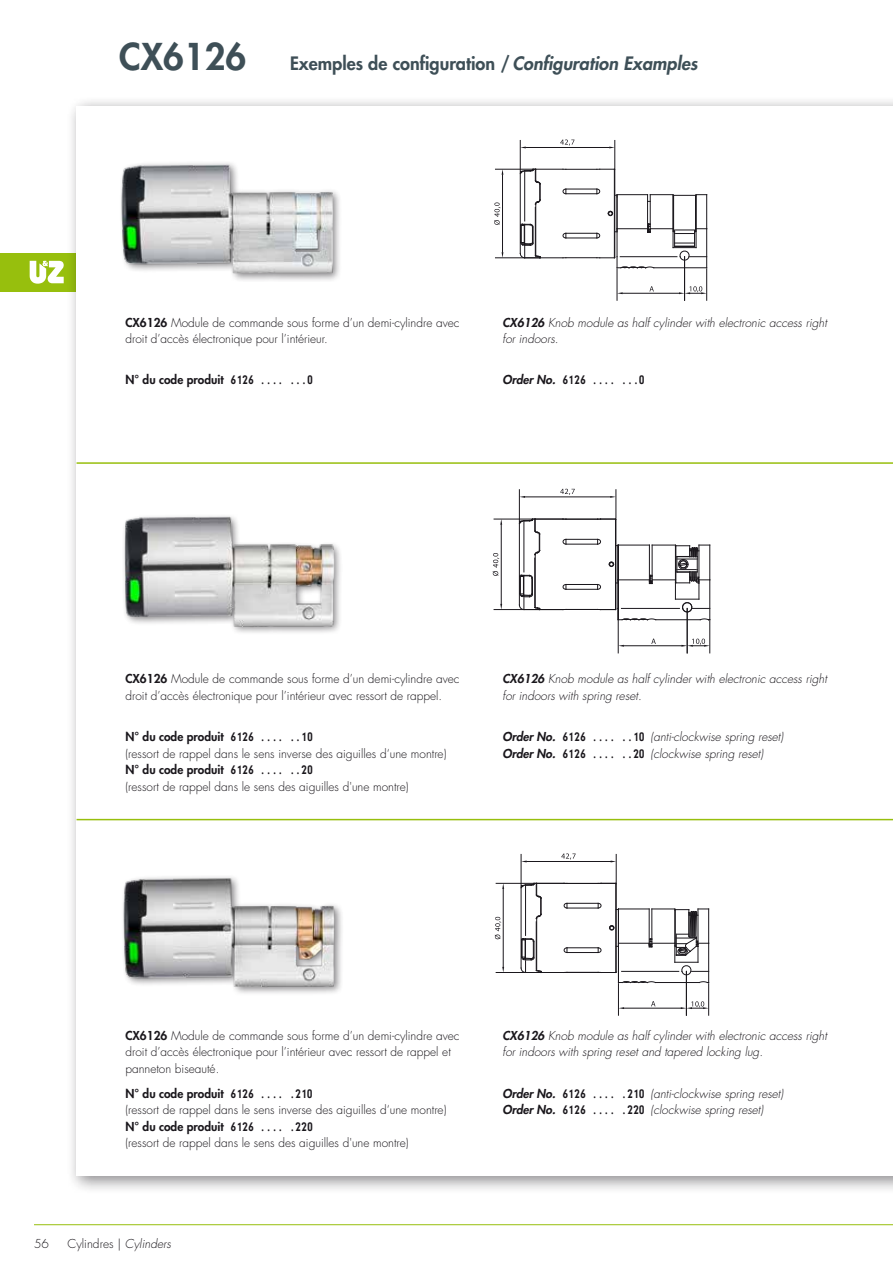
<style>
.page{position:relative;width:893px;height:1263px;background:#fff}
.page>*{position:absolute;margin:0;border:0;box-sizing:border-box;transform-origin:0 0}
.t1{font:800 18px "Futura Std";color:#3e4f57}
.t2{font:300 12px/16.5px "Futura Std";color:#1a171c}
.t3{font:italic 300 12px/16.5px "Futura Std";color:#1a171c}
.t4{font:800 12px "Futura Std";color:#1a171c}
.t5{font:12px "Monofonto";color:#1a171c}
.s1{font-size:36px}
.s2{font-style:italic}
.s3{font-weight:800}
.s4{font-family:"Monofonto";font-weight:400}
.s5{font-family:"Futura Std";font-weight:800;font-style:italic}
.s6{font-family:"Monofonto";font-weight:400;font-style:normal}
</style>
<div class="page">
<div style="left:0;top:253px;width:77px;height:38px;background:#97bf0d"></div>
<svg style="left:30px;top:261px;width:34px;height:23px"></svg>
<hr style="left:34px;top:1224px;width:859px;height:1px;background:#97bf0d">
<div style="left:67px;top:96px;width:826px;height:1098px;background:#1a171c;opacity:.5"></div>
<div style="left:77px;top:106px;width:816px;height:1069px;background:#fff"></div>
<hr style="left:77px;top:462px;width:816px;height:2px;background:#97bf0d">
<hr style="left:77px;top:819px;width:816px;height:1px;background:#97bf0d">
<div style="left:119px;top:160px;width:223px;height:123px;background:#1a171c;opacity:.5"></div>
<img style="left:120px;top:163px;width:216px;height:112px">
<div style="left:120px;top:874px;width:224px;height:122px;background:#1a171c;opacity:.5"></div>
<img style="left:122px;top:876px;width:216px;height:112px">
<div style="left:121px;top:513px;width:222px;height:122px;background:#1a171c;opacity:.5"></div>
<img style="left:123px;top:516px;width:213px;height:113px">
<hr style="left:706px;top:195px;width:1px;height:34px;background:#1a171c">
<hr style="left:617px;top:194px;width:31px;height:1px;background:#1a171c">
<hr style="left:647px;top:195px;width:1px;height:34px;background:#1a171c">
<hr style="left:650px;top:195px;width:1px;height:34px;background:#1a171c">
<hr style="left:673px;top:196px;width:1px;height:35px;background:#1a171c">
<hr style="left:695px;top:196px;width:1px;height:35px;background:#1a171c">
<hr style="left:696px;top:196px;width:1px;height:35px;background:#1a171c">
<hr style="left:566px;top:193px;width:31px;height:1px;background:#1a171c">
<hr style="left:566px;top:189px;width:31px;height:1px;background:#1a171c">
<svg style="left:596px;top:188px;width:4px;height:6px"></svg>
<hr style="left:566px;top:238px;width:31px;height:1px;background:#1a171c">
<hr style="left:566px;top:233px;width:31px;height:1px;background:#1a171c">
<hr style="left:566px;top:257px;width:31px;height:1px;background:#1a171c">
<hr style="left:566px;top:169px;width:31px;height:1px;background:#1a171c">
<hr style="left:535px;top:204px;width:1px;height:52px;background:#1a171c">
<hr style="left:614px;top:170px;width:1px;height:87px;background:#1a171c">
<hr style="left:524px;top:172px;width:1px;height:49px;background:#1a171c">
<hr style="left:520px;top:174px;width:1px;height:79px;background:#1a171c">
<svg style="left:519px;top:223px;width:48px;height:36px"></svg>
<svg style="left:520px;top:168px;width:47px;height:37px"></svg>
<svg style="left:648px;top:194px;width:59px;height:8px"></svg>
<hr style="left:617px;top:195px;width:1px;height:37px;background:#1a171c">
<svg style="left:596px;top:224px;width:111px;height:44px"></svg>
<svg style="left:607px;top:210px;width:6px;height:6px"></svg>
<hr style="left:495px;top:169px;width:40px;height:1px;background:#1a171c">
<hr style="left:495px;top:258px;width:44px;height:1px;background:#1a171c">
<hr style="left:502px;top:175px;width:1px;height:77px;background:#1a171c">
<svg style="left:494px;top:202px;width:6px;height:23px"></svg>
<hr style="left:520px;top:140px;width:1px;height:33px;background:#1a171c">
<hr style="left:526px;top:147px;width:83px;height:1px;background:#1a171c">
<svg style="left:596px;top:140px;width:19px;height:30px"></svg>
<svg style="left:560px;top:139px;width:14px;height:7px"></svg>
<hr style="left:617px;top:269px;width:1px;height:31px;background:#1a171c">
<hr style="left:623px;top:293px;width:56px;height:1px;background:#1a171c">
<svg style="left:649px;top:286px;width:5px;height:5px"></svg>
<hr style="left:684px;top:257px;width:1px;height:43px;background:#1a171c">
<hr style="left:706px;top:269px;width:1px;height:31px;background:#1a171c">
<svg style="left:679px;top:286px;width:28px;height:8px"></svg>
<hr style="left:535px;top:554px;width:1px;height:53px;background:#1a171c">
<hr style="left:615px;top:519px;width:1px;height:90px;background:#1a171c">
<hr style="left:616px;top:519px;width:1px;height:90px;background:#1a171c">
<hr style="left:534px;top:558px;width:1px;height:48px;background:#1a171c">
<hr style="left:524px;top:522px;width:1px;height:50px;background:#1a171c">
<hr style="left:519px;top:524px;width:1px;height:81px;background:#1a171c">
<hr style="left:494px;top:519px;width:40px;height:1px;background:#1a171c">
<hr style="left:494px;top:609px;width:45px;height:1px;background:#1a171c">
<hr style="left:501px;top:525px;width:1px;height:79px;background:#1a171c">
<svg style="left:493px;top:553px;width:6px;height:23px"></svg>
<hr style="left:519px;top:490px;width:1px;height:32px;background:#1a171c">
<hr style="left:525px;top:497px;width:85px;height:1px;background:#1a171c">
<svg style="left:519px;top:496px;width:6px;height:2px"></svg>
<svg style="left:560px;top:489px;width:15px;height:6px"></svg>
<hr style="left:618px;top:621px;width:1px;height:32px;background:#1a171c">
<hr style="left:624px;top:645px;width:57px;height:1px;background:#1a171c">
<svg style="left:651px;top:639px;width:5px;height:5px"></svg>
<hr style="left:709px;top:621px;width:1px;height:32px;background:#1a171c">
<hr style="left:687px;top:608px;width:1px;height:45px;background:#1a171c">
<svg style="left:681px;top:639px;width:29px;height:8px"></svg>
<hr style="left:566px;top:544px;width:32px;height:1px;background:#1a171c">
<hr style="left:566px;top:539px;width:32px;height:1px;background:#1a171c">
<hr style="left:566px;top:589px;width:32px;height:1px;background:#1a171c">
<hr style="left:566px;top:584px;width:32px;height:1px;background:#1a171c">
<hr style="left:566px;top:609px;width:32px;height:1px;background:#1a171c">
<hr style="left:566px;top:519px;width:32px;height:1px;background:#1a171c">
<svg style="left:597px;top:539px;width:113px;height:81px"></svg>
<svg style="left:519px;top:574px;width:48px;height:36px"></svg>
<svg style="left:597px;top:490px;width:20px;height:30px"></svg>
<svg style="left:519px;top:518px;width:48px;height:37px"></svg>
<hr style="left:536px;top:918px;width:1px;height:52px;background:#1a171c">
<hr style="left:615px;top:883px;width:1px;height:89px;background:#1a171c">
<hr style="left:616px;top:884px;width:1px;height:88px;background:#1a171c">
<hr style="left:525px;top:886px;width:1px;height:49px;background:#1a171c">
<hr style="left:521px;top:888px;width:1px;height:80px;background:#1a171c">
<hr style="left:496px;top:883px;width:40px;height:1px;background:#1a171c">
<hr style="left:496px;top:972px;width:44px;height:1px;background:#1a171c">
<hr style="left:503px;top:889px;width:1px;height:78px;background:#1a171c">
<svg style="left:495px;top:917px;width:6px;height:22px"></svg>
<hr style="left:521px;top:854px;width:1px;height:33px;background:#1a171c">
<hr style="left:527px;top:861px;width:84px;height:1px;background:#1a171c">
<svg style="left:561px;top:853px;width:15px;height:6px"></svg>
<hr style="left:618px;top:984px;width:1px;height:31px;background:#1a171c">
<hr style="left:624px;top:1008px;width:57px;height:1px;background:#1a171c">
<svg style="left:651px;top:1001px;width:4px;height:5px"></svg>
<hr style="left:708px;top:984px;width:1px;height:31px;background:#1a171c">
<hr style="left:686px;top:971px;width:1px;height:44px;background:#1a171c">
<svg style="left:681px;top:1001px;width:28px;height:8px"></svg>
<hr style="left:567px;top:908px;width:31px;height:1px;background:#1a171c">
<hr style="left:567px;top:903px;width:31px;height:1px;background:#1a171c">
<hr style="left:567px;top:952px;width:31px;height:1px;background:#1a171c">
<hr style="left:567px;top:947px;width:31px;height:1px;background:#1a171c">
<hr style="left:567px;top:972px;width:31px;height:1px;background:#1a171c">
<hr style="left:567px;top:883px;width:31px;height:1px;background:#1a171c">
<svg style="left:597px;top:902px;width:112px;height:81px"></svg>
<svg style="left:520px;top:938px;width:48px;height:35px"></svg>
<svg style="left:597px;top:854px;width:20px;height:30px"></svg>
<svg style="left:521px;top:882px;width:47px;height:37px"></svg>
<h1 class="t1" style="left:119px;top:52px;width:580px"><span class="s1">CX6126</span> Exemples de configuration /<span class="s2">Configuration Examples</span></h1>
<p class="t2" style="left:125px;top:314px;width:336px"><span class="s3">CX6126</span> Module de commande sous forme d’un demi-cylindre avec droit d’accès électronique pour l’intérieur.</p>
<p class="t4" style="left:125px;top:372px;width:189px">N° du code produit <span class="s4">6126 .... ...0</span></p>
<p class="t3" style="left:502px;top:314px;width:326px"><span class="s3">CX6126</span> Knob module as half cylinder with electronic access right for indoors.</p>
<p class="t5" style="left:502px;top:373px;width:144px"><span class="s5">Order No.</span> 6126 .... ...0</p>
<p class="t2" style="left:125px;top:671px;width:336px"><span class="s3">CX6126</span> Module de commande sous forme d’un demi-cylindre avec droit d’accès électronique pour l’intérieur avec ressort de rappel.</p>
<p class="t2" style="left:125px;top:729px;width:323px"><span class="s3">N° du code produit</span> <span class="s4">6126 .... ..10<br></span>(ressort de rappel dans le sens inverse des aiguilles d‘une montre)<br><span class="s3">N° du code produit</span> <span class="s4">6126 .... ..20<br></span>(ressort de rappel dans le sens des aiguilles d'une montre)</p>
<p class="t3" style="left:502px;top:671px;width:326px"><span class="s3">CX6126</span> Knob module as half cylinder with electronic access right for indoors with spring reset.</p>
<p class="t3" style="left:502px;top:729px;width:282px"><span class="s3">Order No.</span> <span class="s6">6126 .... ..10</span> (anti-clockwise spring reset)<br><span class="s3">Order No.</span> <span class="s6">6126 .... ..20</span> (clockwise spring reset)</p>
<p class="t2" style="left:125px;top:1027px;width:336px"><span class="s3">CX6126</span> Module de commande sous forme d’un demi-cylindre avec droit d’accès électronique pour l’intérieur avec ressort de rappel et panneton biseauté.</p>
<p class="t2" style="left:125px;top:1085px;width:323px"><span class="s3">N° du code produit</span> <span class="s4">6126 .... .210<br></span>(ressort de rappel dans le sens inverse des aiguilles d‘une montre)<br><span class="s3">N° du code produit</span> <span class="s4">6126 .... .220<br></span>(ressort de rappel dans le sens des aiguilles d'une montre)</p>
<p class="t2" style="left:34px;top:1236px;width:16px">56</p>
<p class="t2" style="left:67px;top:1236px;width:105px">Cylindres | <span class="s2">Cylinders</span></p>
<p class="t3" style="left:502px;top:1027px;width:326px"><span class="s3">CX6126</span> Knob module as half cylinder with electronic access right for indoors with spring reset and tapered locking lug.</p>
<p class="t3" style="left:502px;top:1085px;width:282px"><span class="s3">Order No.</span> <span class="s6">6126 .... .210</span> (anti-clockwise spring reset)<br><span class="s3">Order No.</span> <span class="s6">6126 .... .220</span> (clockwise spring reset)</p>
</div>
